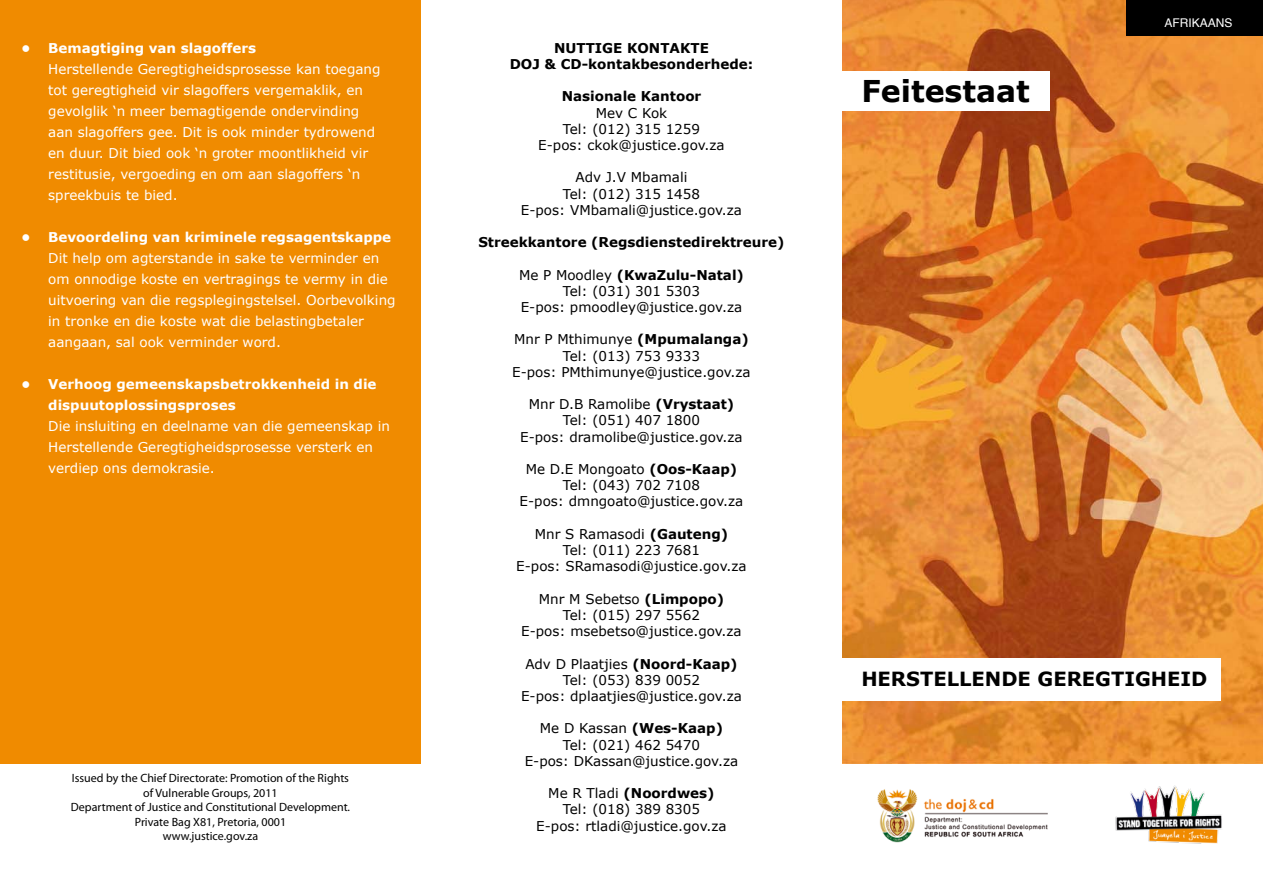
<style>
.page{position:relative;width:1263px;height:893px;background:#fff}
.page>*{position:absolute;margin:0;border:0;box-sizing:border-box;transform-origin:0 0}
.t1{font:700 30px "Verdana";color:#000}
.t2{font:700 19.5px "Verdana";color:#000}
.t3{font:13.5px/16.2px "Verdana";color:#000;text-align:center}
.t4{font:13.5px/21px "Verdana";color:#fff}
.t5{font:700 13.5px/21px "Verdana";color:#fff}
.t6{font:700 13.5px/16.2px "Verdana";color:#000;text-align:center}
.t7{font:12px/14.4px "Myriad Pro";color:#000;text-align:center}
.t8{font:12px "Helvetica";color:#fff}
.s1{font-weight:700}
</style>
<div class="page">
<div style="left:0;top:0;width:421px;height:763px;background:#f08b00"></div>
<img style="left:842px;top:0;width:421px;height:763px">
<img style="left:1115px;top:786px;width:107px;height:57px">
<div style="left:842px;top:658px;width:378px;height:42px;background:#fff"></div>
<div style="left:842px;top:71px;width:207px;height:40px;background:#fff"></div>
<div style="left:1127px;top:0;width:136px;height:35px;background:#000"></div>
<img style="left:877px;top:789px;width:171px;height:54px">
<p class="t5" style="left:21px;top:37px;width:236px">• Bemagtiging van slagoffers</p>
<p class="t4" style="left:48px;top:58px;width:334px">Herstellende Geregtigheidsprosesse kan toegang tot geregtigheid vir slagoffers vergemaklik, en gevolglik ‘n meer bemagtigende ondervinding aan slagoffers gee. Dit is ook minder tydrowend en duur. Dit bied ook ‘n groter moontlikheid vir restitusie, vergoeding en om aan slagoffers ‘n spreekbuis te bied.</p>
<p class="t5" style="left:21px;top:226px;width:371px">• Bevoordeling van kriminele regsagentskappe</p>
<p class="t4" style="left:48px;top:247px;width:349px">Dit help om agterstande in sake te verminder en om onnodige koste en vertragings te vermy in die uitvoering van die regsplegingstelsel. Oorbevolking in tronke en die koste wat die belastingbetaler aangaan, sal ook verminder word.</p>
<p class="t5" style="left:48px;top:373px;width:330px;text-indent:-27px">• Verhoog gemeenskapsbetrokkenheid in die dispuutoplossingsproses</p>
<p class="t4" style="left:48px;top:415px;width:343px">Die insluiting en deelname van die gemeenskap in<br>Herstellende Geregtigheidsprosesse versterk en verdiep ons demokrasie.</p>
<p class="t7" style="left:71px;top:771px;width:281px">Issued by the Chief Directorate: Promotion of the Rights of Vulnerable Groups, 2011<br>Department of Justice and Constitutional Development.<br>Private Bag X81, Pretoria, 0001<br>www.justice.gov.za</p>
<p class="t6" style="left:510px;top:39px;width:245px">NUTTIGE KONTAKTE<br>DOJ &amp; CD-kontakbesonderhede:</p>
<p class="t6" style="left:562px;top:88px;width:141px">Nasionale Kantoor</p>
<p class="t3" style="left:538px;top:104px;width:188px">Mev C Kok<br>Tel: (012) 315 1259<br>E-pos: ckok@justice.gov.za</p>
<p class="t3" style="left:521px;top:169px;width:223px">Adv J.V Mbamali<br>Tel: (012) 315 1458<br>E-pos: VMbamali@justice.gov.za</p>
<p class="t6" style="left:478px;top:234px;width:308px">Streekkantore (Regsdienstedirektreure)</p>
<p class="t3" style="left:519px;top:266px;width:226px">Me P Moodley <span class="s1">(KwaZulu-Natal)<br></span>Tel: (031) 301 5303<br>E-pos: pmoodley@justice.gov.za</p>
<p class="t3" style="left:512px;top:331px;width:240px">Mnr P Mthimunye <span class="s1">(Mpumalanga)<br></span>Tel: (013) 753 9333<br>E-pos: PMthimunye@justice.gov.za</p>
<p class="t3" style="left:520px;top:396px;width:224px">Mnr D.B Ramolibe <span class="s1">(Vrystaat)<br></span>Tel: (051) 407 1800<br>E-pos: dramolibe@justice.gov.za</p>
<p class="t3" style="left:520px;top:461px;width:225px">Me D.E Mongoato <span class="s1">(Oos-Kaap)<br></span>Tel: (043) 702 7108<br>E-pos: dmngoato@justice.gov.za</p>
<p class="t3" style="left:516px;top:525px;width:232px">Mnr S Ramasodi <span class="s1">(Gauteng)<br></span>Tel: (011) 223 7681<br>E-pos: SRamasodi@justice.gov.za</p>
<p class="t3" style="left:521px;top:590px;width:222px">Mnr M Sebetso <span class="s1">(Limpopo)<br></span>Tel: (015) 297 5562<br>E-pos: msebetso@justice.gov.za</p>
<p class="t3" style="left:521px;top:655px;width:222px">Adv D Plaatjies <span class="s1">(Noord-Kaap)<br></span>Tel: (053) 839 0052<br>E-pos: dplaatjies@justice.gov.za</p>
<p class="t3" style="left:525px;top:720px;width:215px">Me D Kassan <span class="s1">(Wes-Kaap)<br></span>Tel: (021) 462 5470<br>E-pos: DKassan@justice.gov.za</p>
<p class="t3" style="left:536px;top:785px;width:192px">Me R Tladi <span class="s1">(Noordwes)<br></span>Tel: (018) 389 8305<br>E-pos: rtladi@justice.gov.za</p>
<h1 class="t1" style="left:861px;top:72px;width:170px">Feitestaat</h1>
<p class="t8" style="left:1164px;top:16px;width:70px">AFRIKAANS</p>
<h2 class="t2" style="left:861px;top:667px;width:347px">HERSTELLENDE GEREGTIGHEID</h2>
</div>
